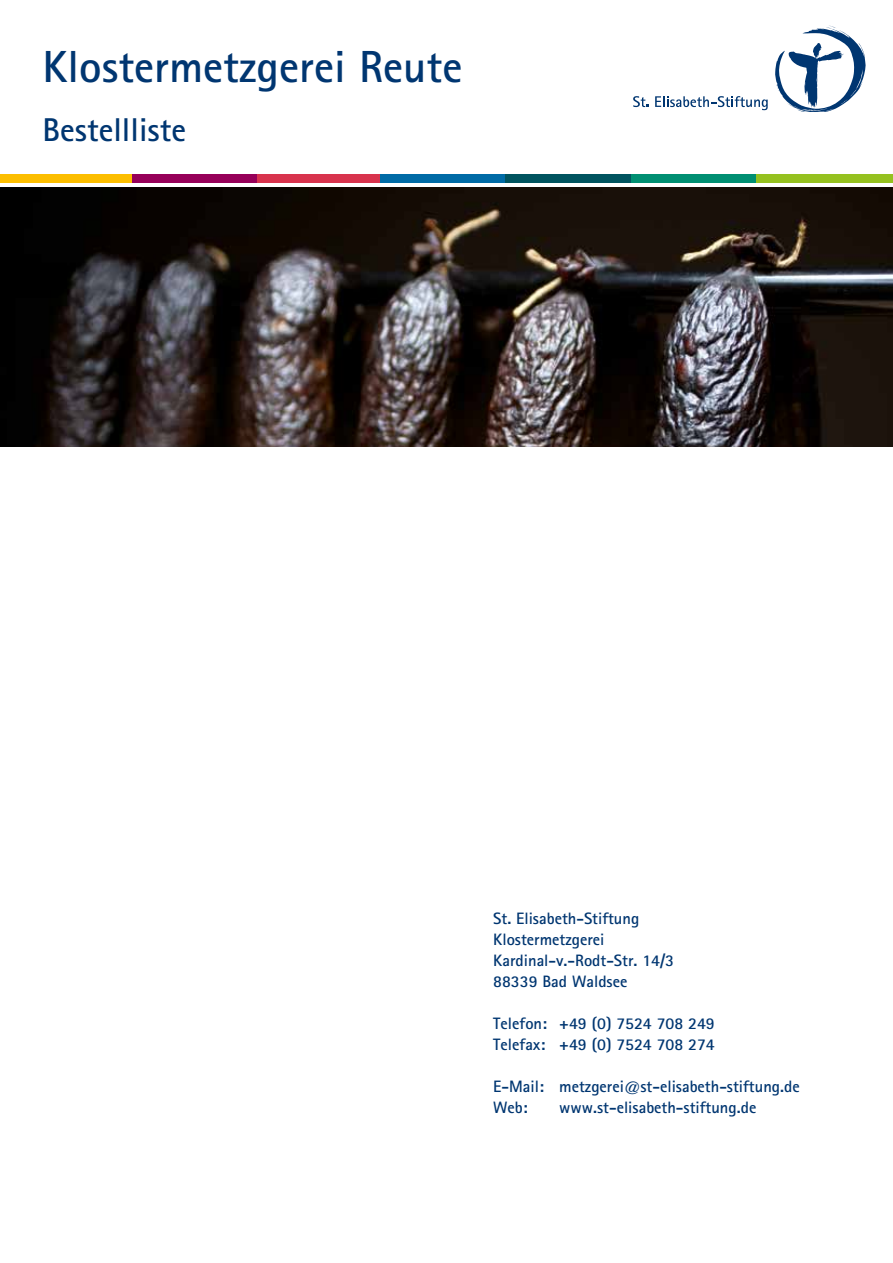
<style>
.page{position:relative;width:893px;height:1263px;background:#fff}
.page>*{position:absolute;margin:0;border:0;box-sizing:border-box;transform-origin:0 0}
.t1{font:700 45px "Rotis SES";color:#003671}
.t2{font:700 33px "Rotis SES";color:#003671}
.t3{font:700 16.5px/21px "Rotis SES";color:#003671}
</style>
<div class="page">
<img style="left:0;top:187px;width:893px;height:259px">
<div style="left:0;top:174px;width:132px;height:9px;background:#fcbe00"></div>
<div style="left:132px;top:174px;width:126px;height:9px;background:#960059"></div>
<div style="left:258px;top:174px;width:122px;height:9px;background:#d8334d"></div>
<div style="left:380px;top:174px;width:125px;height:9px;background:#006ba6"></div>
<div style="left:505px;top:174px;width:126px;height:9px;background:#00545f"></div>
<div style="left:631px;top:174px;width:125px;height:9px;background:#008f72"></div>
<div style="left:756px;top:174px;width:137px;height:9px;background:#95c11f"></div>
<svg style="left:633px;top:96px;width:16px;height:11px"></svg>
<svg style="left:655px;top:96px;width:113px;height:14px"></svg>
<svg style="left:775px;top:26px;width:91px;height:86px"></svg>
<h1 class="t1" style="left:43px;top:38px;width:421px">Klostermetzgerei Reute</h1>
<h2 class="t2" style="left:43px;top:109px;width:145px">Bestellliste</h2>
<p class="t3" style="left:493px;top:908px;width:182px">St. Elisabeth-Stiftung<br>Klostermetzgerei<br>Kardinal-v.-Rodt-Str. 14/3<br>88339 Bad Waldsee</p>
<p class="t3" style="left:493px;top:1013px;width:223px">Telefon: +49 (0) 7524 708 249<br>Telefax: +49 (0) 7524 708 274</p>
<p class="t3" style="left:493px;top:1076px;width:308px">E-Mail: metzgerei@st-elisabeth-stiftung.de<br>Web:</p>
<p class="t3" style="left:559px;top:1097px;width:199px">www.st-elisabeth-stiftung.de</p>
</div>
